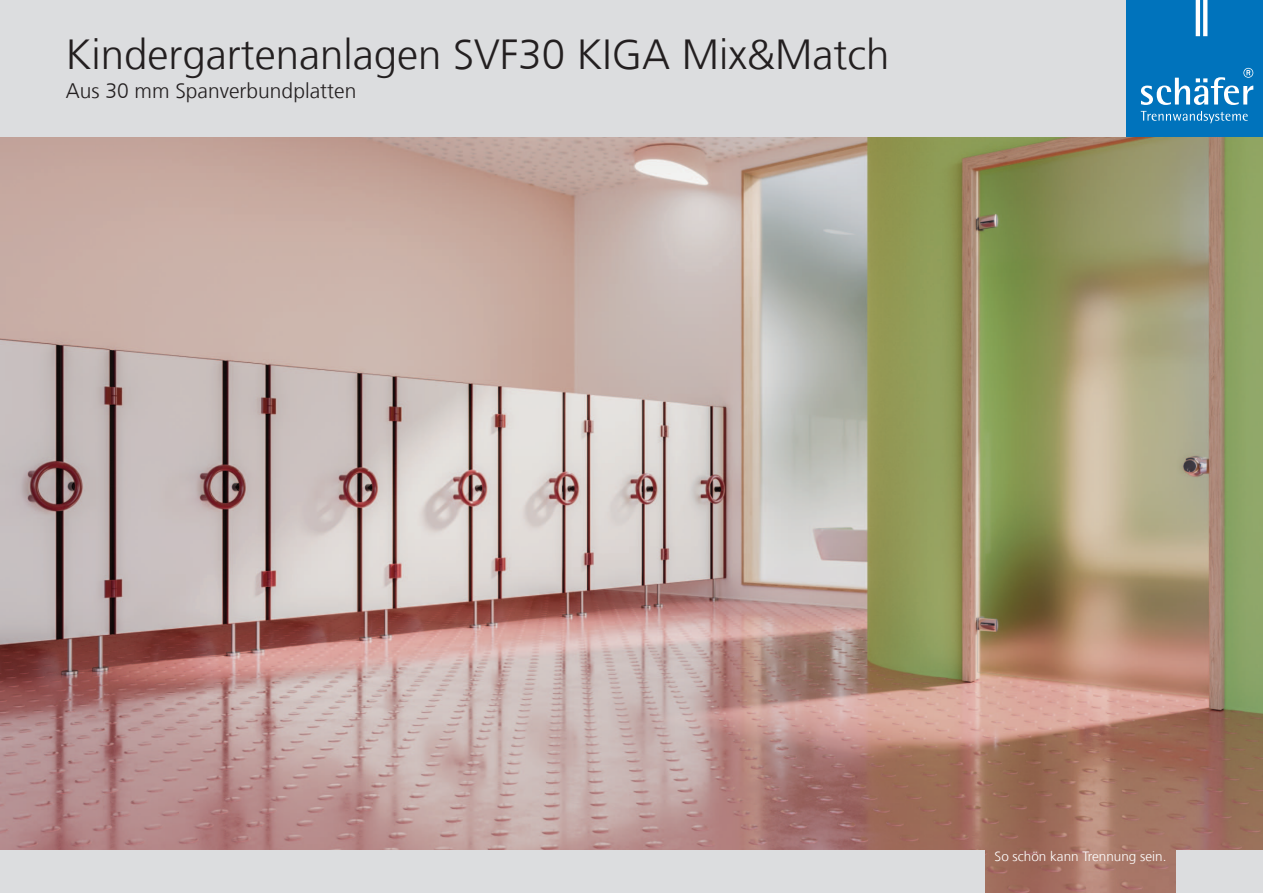
<style>
.page{position:relative;width:1263px;height:893px;background:#fff}
.page>*{position:absolute;margin:0;border:0;box-sizing:border-box;transform-origin:0 0}
.t1{font:300 42px "Frutiger LT Com";color:#231f20}
.t2{font:300 21px "Frutiger LT Com";color:#231f20}
.t3{font:300 13.5px "Frutiger LT Com";color:#fff}
</style>
<div class="page">
<img style="left:0;top:136px;width:1263px;height:757px">
<div style="left:0;top:0;width:1129px;height:136px;background:#dcdddf"></div>
<div style="left:1127px;top:0;width:136px;height:136px;background:#0073bc"></div>
<svg style="left:1141px;top:111px;width:107px;height:12px"></svg>
<hr style="left:1196px;top:0;width:4px;height:36px;background:#fff">
<svg style="left:1203px;top:0;width:4px;height:36px"></svg>
<svg style="left:1141px;top:68px;width:112px;height:37px"></svg>
<div style="left:0;top:850px;width:985px;height:43px;background:#dcdddf"></div>
<div style="left:1176px;top:850px;width:87px;height:43px;background:#dcdddf"></div>
<p class="t1" style="left:66px;top:37px;width:825px">Kindergartenanlagen SVF30 KIGA Mix&amp;Match</p>
<p class="t2" style="left:66px;top:82px;width:292px">Aus 30 mm Spanverbundplatten</p>
<p class="t3" style="left:995px;top:851px;width:173px">So schön kann Trennung sein.</p>
</div>
